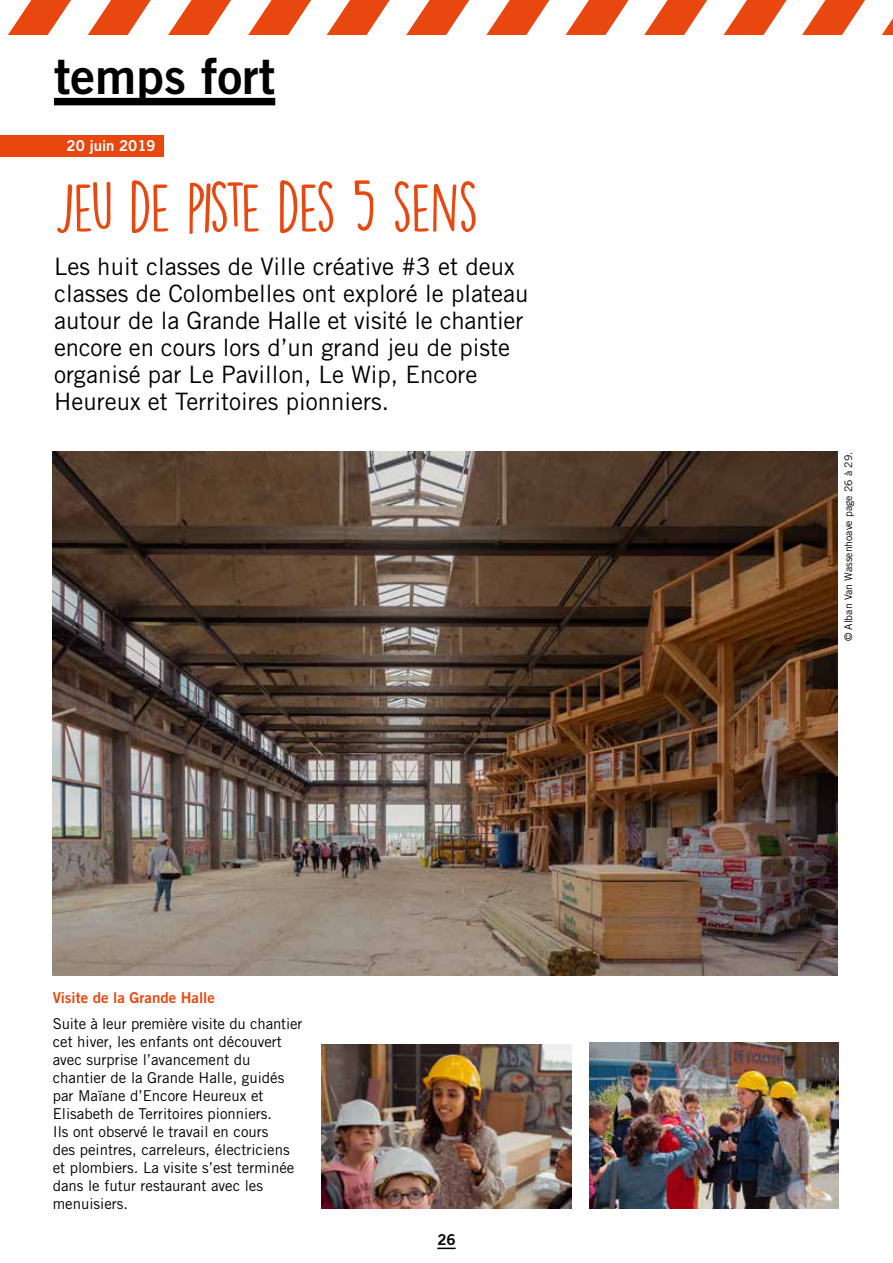
<style>
.page{position:relative;width:893px;height:1263px;background:#fff}
.page>*{position:absolute;margin:0;border:0;box-sizing:border-box;transform-origin:0 0}
.t1{font:63px "DK Lemon Yellow Sun";letter-spacing:-.05em;color:#e84810}
.t2{font:49.5px "Trade Gothic Bold Two";color:#000}
.t3{font:24px/27px "Trade Gothic";color:#000}
.t4{font:15px/18px "Trade Gothic";color:#000}
.t5{font:15px "Trade Gothic Bold Two";color:#e84810}
.t6{font:15px "Trade Gothic Bold Two";color:#fff}
.t7{font:15px "Trade Gothic Bold Two";color:#000}
.t8{font:10.5px "Trade Gothic";color:#000}
</style>
<div class="page">
<svg style="left:437px;top:1247px;width:19px;height:2px"></svg>
<div style="left:54px;top:98px;width:221px;height:7px;background:#000"></div>
<svg style="left:882px;top:18px;width:11px;height:17px"></svg>
<svg style="left:8px;top:0;width:63px;height:35px"></svg>
<svg style="left:88px;top:0;width:63px;height:35px"></svg>
<svg style="left:168px;top:0;width:63px;height:35px"></svg>
<svg style="left:486px;top:0;width:63px;height:35px"></svg>
<svg style="left:248px;top:0;width:63px;height:35px"></svg>
<svg style="left:327px;top:0;width:63px;height:35px"></svg>
<svg style="left:406px;top:0;width:63px;height:35px"></svg>
<svg style="left:566px;top:0;width:63px;height:35px"></svg>
<svg style="left:644px;top:0;width:63px;height:35px"></svg>
<svg style="left:724px;top:0;width:63px;height:35px"></svg>
<svg style="left:802px;top:0;width:63px;height:35px"></svg>
<img style="left:322px;top:1044px;width:249px;height:165px">
<img style="left:53px;top:452px;width:785px;height:523px">
<div style="left:0;top:135px;width:163px;height:22px;background:#e84810"></div>
<img style="left:589px;top:1042px;width:250px;height:167px">
<h2 class="t2" style="left:54px;top:46px;width:223px">temps fort</h2>
<p class="t6" style="left:67px;top:137px;width:91px">20 juin 2019</p>
<h1 class="t1" style="left:54px;top:167px;width:426px">jeu de piste des 5 sens</h1>
<p class="t3" style="left:54px;top:252px;width:476px">Les huit classes de Ville créative #3 et deux classes de Colombelles ont exploré le plateau autour de la Grande Halle et visité le chantier encore en cours lors d’un grand jeu de piste organisé par Le Pavillon, Le Wip, Encore Heureux et Territoires pionniers.</p>
<p class="t5" style="left:53px;top:988px;width:164px">Visite de la Grande Halle</p>
<p class="t4" style="left:53px;top:1015px;width:251px">Suite à leur première visite du chantier cet hiver, les enfants ont découvert avec surprise l’avancement du chantier de la Grande Halle, guidés par Maïane d’Encore Heureux et Elisabeth de Territoires pionniers.<br>Ils ont observé le travail en cours<br>des peintres, carreleurs, électriciens et plombiers. La visite s’est terminée dans le futur restaurant avec les menuisiers.</p>
<p class="t7" style="left:437px;top:1231px;width:20px">26</p>
<p class="t8" style="left:842px;top:641px;width:191px;rotate:-90deg">© Alban Van Wassenhoave page 26 à 29.</p>
</div>
